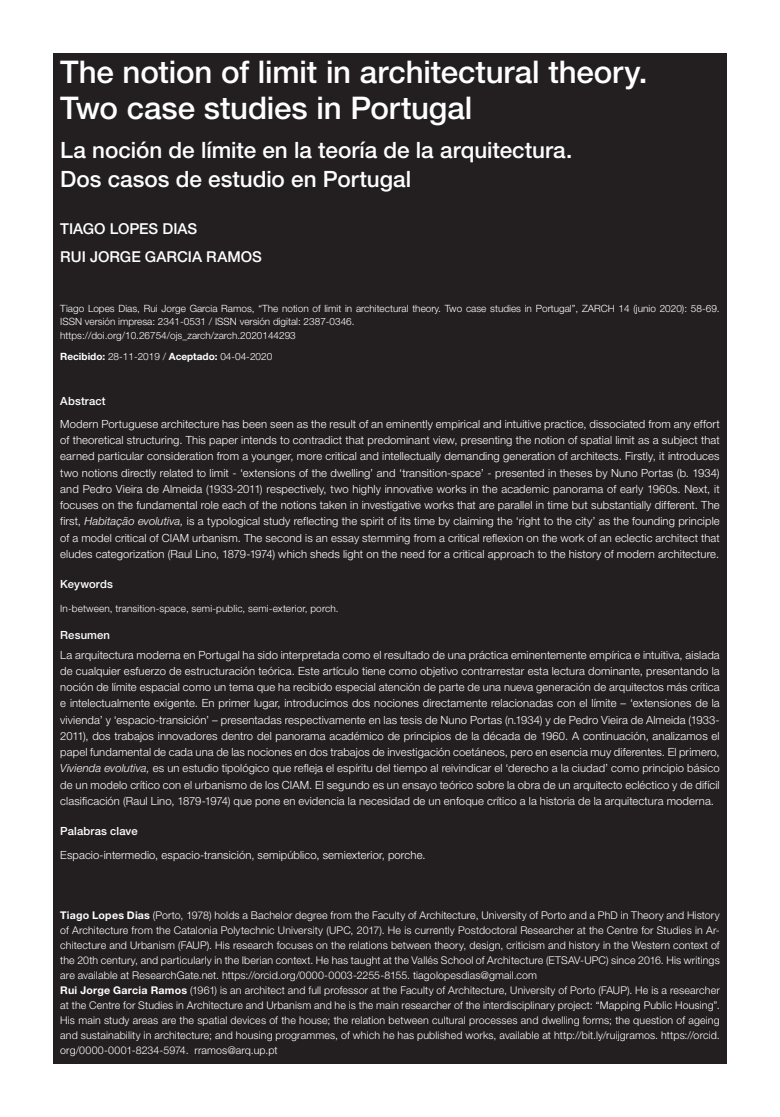
<style>
.page{position:relative;width:780px;height:1117px;background:#fff}
.page>*{position:absolute;margin:0;border:0;box-sizing:border-box;transform-origin:0 0}
.t1{font:500 31.25px/36.2px "Helvetica Neue LT Std";letter-spacing:-.005em;color:#fff}
.t2{font:500 22.5px/28.8px "Helvetica Neue LT Std";letter-spacing:-.005em;color:#fff}
.t3{font:500 15px/28.8px "Helvetica Neue LT Std";color:#fff}
.t4{font:300 11.25px/16.2px "Helvetica Neue LT Std";letter-spacing:.01em;color:#fff;text-align:justify}
.t5{font:500 11.25px "Helvetica Neue LT Std";letter-spacing:.01em;color:#fff}
.t6{font:300 10.62px/15px "Helvetica Neue LT Std";letter-spacing:.015em;color:#fff}
.t7{font:300 10px/13.8px "Helvetica Neue LT Std";color:#fff}
.s1{font-weight:700}
.s2{font-style:italic}
</style>
<div class="page">
<div style="left:53px;top:53px;width:673px;height:1010px;background:#231f20"></div>
<h1 class="t1" style="left:60px;top:53px;width:588px">The notion of limit in architectural theory.<br>Two case studies in Portugal</h1>
<h2 class="t2" style="left:60px;top:136px;width:513px">La noción de límite en la teoría de la arquitectura.<br>Dos casos de estudio en Portugal</h2>
<h3 class="t3" style="left:60px;top:214px;width:203px">TIAGO LOPES DIAS<br>RUI JORGE GARCIA RAMOS</h3>
<p class="t7" style="left:60px;top:301px;width:661px">Tiago Lopes Dias, Rui Jorge Garcia Ramos, “The notion of limit in architectural theory. Two case studies in Portugal”, ZARCH 14 (junio 2020): 58-69.<br>ISSN versión impresa: 2341-0531 / ISSN versión digital: 2387-0346.<br>https://doi.org/10.26754/ojs_zarch/zarch.2020144293</p>
<p class="t7" style="left:60px;top:349px;width:213px"><span class="s1">Recibido:</span> 28-11-2019 / <span class="s1">Aceptado:</span> 04-04-2020</p>
<p class="t5" style="left:60px;top:394px;width:47px">Abstract</p>
<p class="t4" style="left:60px;top:415px;width:661px">Modern Portuguese architecture has been seen as the result of an eminently empirical and intuitive practice, dissociated from any effort of theoretical structuring. This paper intends to contradict that predominant view, presenting the notion of spatial limit as a subject that earned particular consideration from a younger, more critical and intellectually demanding generation of architects. Firstly, it introduces two notions directly related to limit - ‘extensions of the dwelling’ and ‘transition-space’ - presented in theses by Nuno Portas (b. 1934) and Pedro Vieira de Almeida (1933-2011) respectively, two highly innovative works in the academic panorama of early 1960s. Next, it focuses on the fundamental role each of the notions taken in investigative works that are parallel in time but substantially different. The first, <span class="s2">Habitação evolutiva,</span> is a typological study reflecting the spirit of its time by claiming the ‘right to the city’ as the founding principle of a model critical of CIAM urbanism. The second is an essay stemming from a critical reflexion on the work of an eclectic architect that eludes categorization (Raul Lino, 1879-1974) which sheds light on the need for a critical approach to the history of modern architecture.</p>
<p class="t5" style="left:60px;top:577px;width:54px">Keywords</p>
<p class="t7" style="left:60px;top:601px;width:280px">In-between, transition-space, semi-public, semi-exterior, porch.</p>
<p class="t5" style="left:60px;top:628px;width:51px">Resumen</p>
<p class="t4" style="left:60px;top:646px;width:661px">La arquitectura moderna en Portugal ha sido interpretada como el resultado de una práctica eminentemente empírica e intuitiva, aislada de cualquier esfuerzo de estructuración teórica. Este artículo tiene como objetivo contrarrestar esta lectura dominante, presentando la noción de límite espacial como un tema que ha recibido especial atención de parte de una nueva generación de arquitectos más crítica e intelectualmente exigente. En primer lugar, introducimos dos nociones directamente relacionadas con el límite – ‘extensiones de la vivienda’ y ‘espacio-transición’ – presentadas respectivamente en las tesis de Nuno Portas (n.1934) y de Pedro Vieira de Almeida (1933- 2011), dos trabajos innovadores dentro del panorama académico de principios de la década de 1960. A continuación, analizamos el papel fundamental de cada una de las nociones en dos trabajos de investigación coetáneos, pero en esencia muy diferentes. El primero, <span class="s2">Vivienda evolutiva,</span> es un estudio tipológico que refleja el espíritu del tiempo al reivindicar el ‘derecho a la ciudad’ como principio básico de un modelo crítico con el urbanismo de los CIAM. El segundo es un ensayo teórico sobre la obra de un arquitecto ecléctico y de difícil clasificación (Raul Lino, 1879-1974) que pone en evidencia la necesidad de un enfoque crítico a la historia de la arquitectura moderna.</p>
<p class="t5" style="left:60px;top:824px;width:79px">Palabras clave</p>
<p class="t4" style="left:60px;top:846px;width:367px">Espacio-intermedio, espacio-transición, semipúblico, semiexterior, porche.</p>
<p class="t6" style="left:60px;top:907px;width:661px"><span class="s1">Tiago Lopes Dias</span> (Porto, 1978) holds a Bachelor degree from the Faculty of Architecture, University of Porto and a PhD in Theory and History of Architecture from the Catalonia Polytechnic University (UPC, 2017). He is currently Postdoctoral Researcher at the Centre for Studies in Ar&shy;chitecture and Urbanism (FAUP). His research focuses on the relations between theory, design, criticism and history in the Western context of the 20th century, and particularly in the Iberian context. He has taught at the Vallés School of Architecture (ETSAV-UPC) since 2016. His writings are available at ResearchGate.net. https://orcid.org/0000-0003-2255-8155. tiagolopesdias@gmail.com<br><span class="s1">Rui Jorge Garcia Ramos</span> (1961) is an architect and full professor at the Faculty of Architecture, University of Porto (FAUP). He is a researcher at the Centre for Studies in Architecture and Urbanism and he is the main researcher of the interdisciplinary project: “Mapping Public Housing”.<br>His main study areas are the spatial devices of the house; the relation between cultural processes and dwelling forms; the question of ageing and sustainability in architecture; and housing programmes, of which he has published works, available at http://bit.ly/ruijgramos. https://orcid. org/0000-0001-8234-5974. rramos@arq.up.pt</p>
</div>
